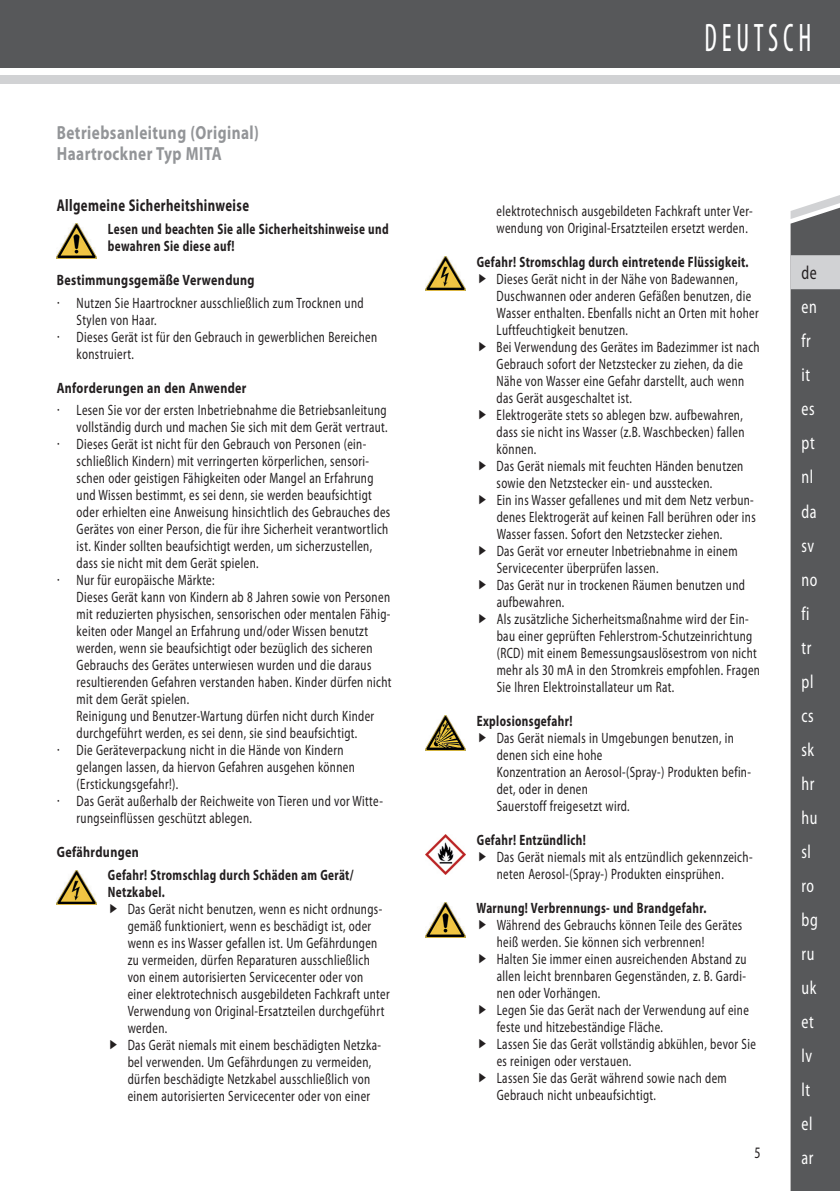
<style>
.page{position:relative;width:840px;height:1191px;background:#fff}
.page>*{position:absolute;margin:0;border:0;box-sizing:border-box;transform-origin:0 0}
.t1{font:condensed 40px "Myriad Pro";letter-spacing:.17em;color:#fff;scale:.7 1}
.t2{font:semi-condensed 19px/34px "Myriad Pro";letter-spacing:.03em;color:#fff;scale:.8 1}
.t3{font:700 19px/21px "Myriad Pro";letter-spacing:.03em;color:#939598;scale:.8 1}
.t4{font:semi-condensed 19px "Myriad Pro";color:#231f20;scale:.8 1}
.t5{font:700 semi-condensed 17px "Myriad Pro";letter-spacing:.03em;color:#231f20;scale:.8 1}
.t6{font:semi-condensed 16px "Myriad Pro";color:#231f20;scale:.8 1}
.t7{font:semi-condensed 15px/17px "Myriad Pro";letter-spacing:.03em;color:#231f20;scale:.8 1}
.t8{font:700 semi-condensed 15px/17px "Myriad Pro";letter-spacing:.03em;color:#231f20;scale:.8 1}
.t9{font:700 15px "Myriad Pro";letter-spacing:.03em;color:#231f20;scale:.8 1}
.s1{font-weight:700;font-stretch:normal}
.s2{font-family:"Helvetica";font-stretch:normal}
</style>
<div class="page">
<div style="left:0;top:0;width:839px;height:67px;background:#57585a"></div>
<div style="left:0;top:75px;width:839px;height:9px;background:#d1d2d4"></div>
<div style="left:790px;top:219px;width:49px;height:972px;background:#57585a"></div>
<svg style="left:790px;top:195px;width:49px;height:24px"></svg>
<div style="left:790px;top:255px;width:49px;height:34px;background:#d1d2d4"></div>
<img style="left:57px;top:224px;width:39px;height:34px">
<img style="left:57px;top:870px;width:39px;height:34px">
<img style="left:425px;top:256px;width:40px;height:35px">
<img style="left:425px;top:715px;width:40px;height:35px">
<img style="left:425px;top:834px;width:40px;height:40px">
<img style="left:425px;top:902px;width:40px;height:35px">
<p class="t3" style="left:57px;top:122px;width:254px">Betriebsanleitung (Original)<br>Haartrockner Typ MITA</p>
<p class="t5" style="left:57px;top:196px;width:242px">Allgemeine Sicherheitshinweise</p>
<p class="t8" style="left:108px;top:221px;width:352px">Lesen und beachten Sie alle Sicherheitshinweise und bewahren Sie diese auf!</p>
<p class="t7" style="left:57px;top:269px;width:385px;line-height:22.6px"><span class="s1">Bestimmungsgemäße Verwendung<br></span><span class="s2">·</span> Nutzen Sie Haartrockner ausschließlich zum Trocknen und</p>
<p class="t7" style="left:77px;top:311px;width:101px">Stylen von Haar.</p>
<p class="t7" style="left:57px;top:328px;width:402px"><span class="s2">·</span> Dieses Gerät ist für den Gebrauch in gewerblichen Bereichen</p>
<p class="t7" style="left:77px;top:345px;width:73px">konstruiert.</p>
<p class="t7" style="left:57px;top:377px;width:414px;line-height:22.6px"><span class="s1">Anforderungen an den Anwender<br></span><span class="s2">·</span> Lesen Sie vor der ersten Inbetriebnahme die Betriebsanleitung</p>
<p class="t7" style="left:57px;top:419px;width:415px;text-indent:20px">vollständig durch und machen Sie sich mit dem Gerät vertraut. <span class="s2">·</span> Dieses Gerät ist nicht für den Gebrauch von Personen (ein-</p>
<p class="t7" style="left:77px;top:453px;width:367px">schließlich Kindern) mit verringerten körperlichen, sensori-</p>
<p class="t7" style="left:77px;top:470px;width:372px">schen oder geistigen Fähigkeiten oder Mangel an Erfahrung</p>
<p class="t7" style="left:77px;top:487px;width:370px">und Wissen bestimmt, es sei denn, sie werden beaufsichtigt</p>
<p class="t7" style="left:77px;top:504px;width:393px">oder erhielten eine Anweisung hinsichtlich des Gebrauches des</p>
<p class="t7" style="left:77px;top:521px;width:391px">Gerätes von einer Person, die für ihre Sicherheit verantwortlich</p>
<p class="t7" style="left:77px;top:538px;width:371px">ist. Kinder sollten beaufsichtigt werden, um sicherzustellen,</p>
<p class="t7" style="left:77px;top:555px;width:229px">dass sie nicht mit dem Gerät spielen.</p>
<p class="t7" style="left:57px;top:572px;width:199px"><span class="s2">·</span> Nur für europäische Märkte:</p>
<p class="t7" style="left:77px;top:589px;width:393px">Dieses Gerät kann von Kindern ab 8 Jahren sowie von Personen</p>
<p class="t7" style="left:77px;top:606px;width:393px">mit reduzierten physischen, sensorischen oder mentalen Fähig-</p>
<p class="t7" style="left:77px;top:623px;width:365px">keiten oder Mangel an Erfahrung und/oder Wissen benutzt</p>
<p class="t7" style="left:77px;top:640px;width:371px">werden, wenn sie beaufsichtigt oder bezüglich des sicheren</p>
<p class="t7" style="left:77px;top:657px;width:370px">Gebrauchs des Gerätes unterwiesen wurden und die daraus</p>
<p class="t7" style="left:77px;top:674px;width:395px">resultierenden Gefahren verstanden haben. Kinder dürfen nicht</p>
<p class="t7" style="left:77px;top:691px;width:142px">mit dem Gerät spielen.</p>
<p class="t7" style="left:77px;top:708px;width:373px">Reinigung und Benutzer-Wartung dürfen nicht durch Kinder</p>
<p class="t7" style="left:77px;top:725px;width:352px">durchgeführt werden, es sei denn, sie sind beaufsichtigt.</p>
<p class="t7" style="left:57px;top:742px;width:360px"><span class="s2">·</span> Die Geräteverpackung nicht in die Hände von Kindern</p>
<p class="t7" style="left:77px;top:759px;width:349px">gelangen lassen, da hiervon Gefahren ausgehen können</p>
<p class="t7" style="left:77px;top:776px;width:128px">(Erstickungsgefahr!).</p>
<p class="t7" style="left:57px;top:793px;width:409px"><span class="s2">·</span> Das Gerät außerhalb der Reichweite von Tieren und vor Witte-</p>
<p class="t7" style="left:77px;top:810px;width:220px">rungseinflüssen geschützt ablegen.</p>
<p class="t9" style="left:57px;top:844px;width:104px">Gefährdungen</p>
<p class="t8" style="left:108px;top:866px;width:308px">Gefahr! Stromschlag durch Schäden am Gerät/<br>Netzkabel.</p>
<p class="t7" style="left:128px;top:901px;width:329px">Das Gerät nicht benutzen, wenn es nicht ordnungs&shy;gemäß funktioniert, wenn es beschädigt ist, oder wenn es ins Wasser gefallen ist. Um Gefährdungen zu vermeiden, dürfen Reparaturen ausschließlich von einem autorisierten Servicecenter oder von einer elektrotechnisch ausgebildeten Fachkraft unter Verwendung von Original-Ersatzteilen durchgeführt werden.<br>Das Gerät niemals mit einem beschädigten Netzka&shy;bel verwenden. Um Gefährdungen zu vermeiden, dürfen beschädigte Netzkabel ausschließlich von einem autorisierten Servicecenter oder von einer</p>
<h1 class="t1" style="left:704px;top:16px;width:154px">DEUTSCH</h1>
<p class="t7" style="left:496px;top:202px;width:321px">elektrotechnisch ausgebildeten Fachkraft unter Ver&shy;wendung von Original-Ersatzteilen ersetzt werden.</p>
<p class="t8" style="left:476px;top:253px;width:341px">Gefahr! Stromschlag durch eintretende Flüssigkeit.</p>
<p class="t7" style="left:496px;top:270px;width:331px">Dieses Gerät nicht in der Nähe von Badewannen, Duschwannen oder anderen Gefäßen benutzen, die Wasser enthalten. Ebenfalls nicht an Orten mit hoher Luftfeuchtigkeit benutzen.<br>Bei Verwendung des Gerätes im Badezimmer ist nach Gebrauch sofort der Netzstecker zu ziehen, da die Nähe von Wasser eine Gefahr darstellt, auch wenn das Gerät ausgeschaltet ist.<br>Elektrogeräte stets so ablegen bzw. aufbewahren, dass sie nicht ins Wasser (z.B. Waschbecken) fallen können.<br>Das Gerät niemals mit feuchten Händen benutzen sowie den Netzstecker ein- und ausstecken.<br>Ein ins Wasser gefallenes und mit dem Netz verbun&shy;denes Elektrogerät auf keinen Fall berühren oder ins Wasser fassen. Sofort den Netzstecker ziehen.<br>Das Gerät vor erneuter Inbetriebnahme in einem Servicecenter überprüfen lassen.<br>Das Gerät nur in trockenen Räumen benutzen und aufbewahren.<br>Als zusätzliche Sicherheitsmaßnahme wird der Ein&shy;bau einer geprüften Fehlerstrom-Schutzeinrichtung (RCD) mit einem Bemessungsauslösestrom von nicht mehr als 30 mA in den Stromkreis empfohlen. Fragen Sie Ihren Elektroinstallateur um Rat.</p>
<p class="t8" style="left:476px;top:712px;width:121px">Explosionsgefahr!</p>
<p class="t7" style="left:496px;top:729px;width:319px">Das Gerät niemals in Umgebungen benutzen, in denen sich eine hohe<br>Konzentration an Aerosol-(Spray-) Produkten befin&shy;det, oder in denen<br>Sauerstoff freigesetzt wird.</p>
<p class="t8" style="left:476px;top:831px;width:138px">Gefahr! Entzündlich!</p>
<p class="t7" style="left:496px;top:848px;width:321px">Das Gerät niemals mit als entzündlich gekennzeich&shy;neten Aerosol-(Spray-) Produkten einsprühen.</p>
<p class="t8" style="left:476px;top:899px;width:289px">Warnung! Verbrennungs- und Brandgefahr.</p>
<p class="t7" style="left:496px;top:916px;width:325px">Während des Gebrauchs können Teile des Gerätes heiß werden. Sie können sich verbrennen!<br>Halten Sie immer einen ausreichenden Abstand zu allen leicht brennbaren Gegenständen, z. B. Gardi&shy;nen oder Vorhängen.<br>Legen Sie das Gerät nach der Verwendung auf eine feste und hitzebeständige Fläche.<br>Lassen Sie das Gerät vollständig abkühlen, bevor Sie es reinigen oder verstauen.<br>Lassen Sie das Gerät während sowie nach dem Gebrauch nicht unbeaufsichtigt.</p>
<p class="t6" style="left:754px;top:1143px;width:9px">5</p>
<p class="t4" style="left:801px;top:263px;width:21px">de</p>
<p class="t2" style="left:801px;top:290px;width:22px">en fr it es pt nl da sv no fi tr pl cs sk hr hu sl ro bg ru uk et lv lt el ar</p>
</div>
